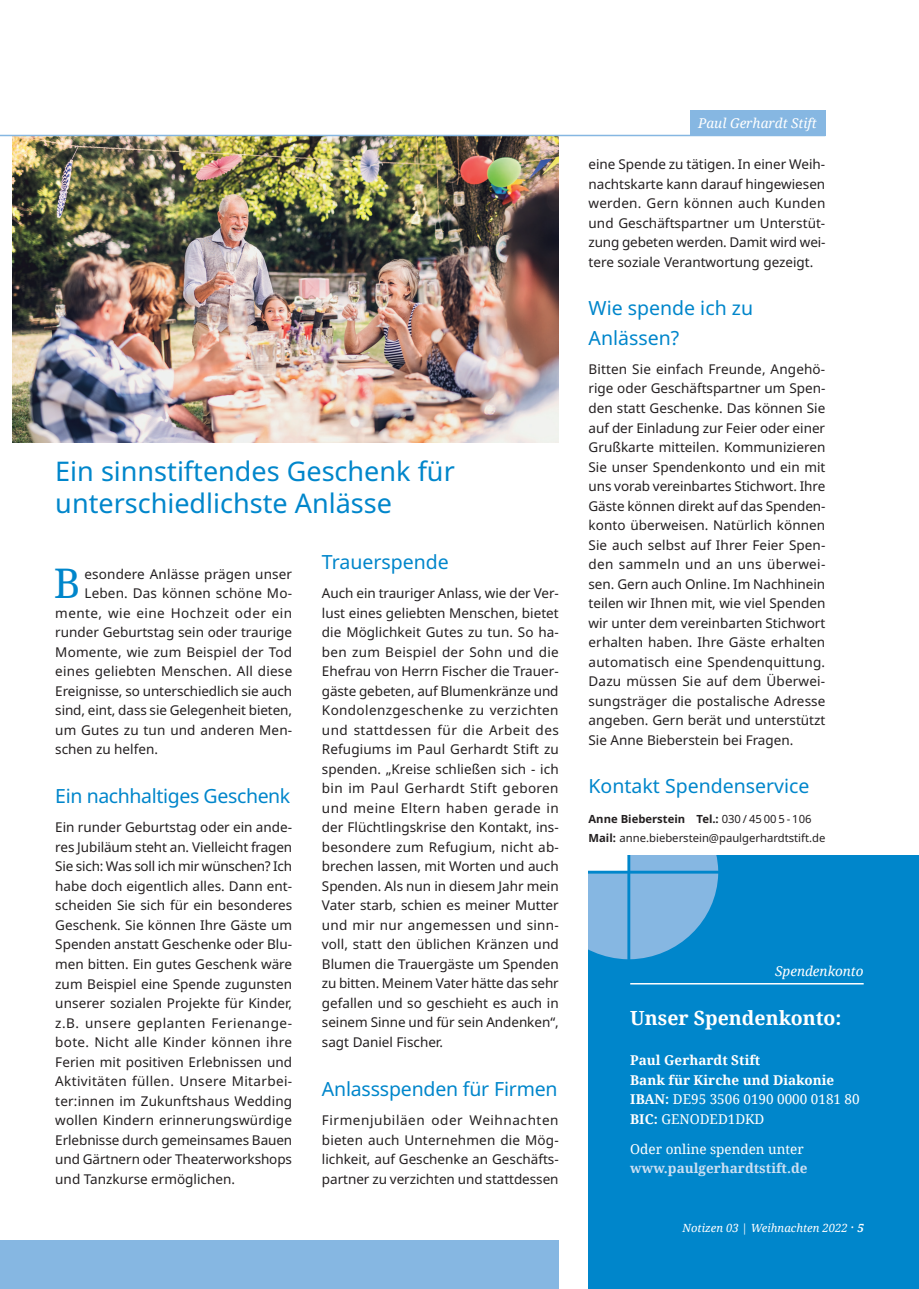
<style>
.page{position:relative;width:919px;height:1289px;background:#fff}
.page>*{position:absolute;margin:0;border:0;box-sizing:border-box;transform-origin:0 0}
.t1{font:40.8px "Noto Serif";color:#0086cb}
.t2{font:27px/32.4px "Noto Sans";color:#0086cb}
.t3{font:19.5px/29.2px "Noto Sans";color:#0086cb}
.t4{font:19.5px "Noto Sans";letter-spacing:-.02em;color:#0086cb}
.t5{font:700 19.5px "Noto Serif";color:#fff}
.t6{font:13.5px/19.5px "Noto Sans";color:#231f20;text-align:justify}
.t7{font:700 13.5px/19.5px "Noto Serif";color:#fff}
.t8{font:italic 13.5px "Noto Serif";color:#fff}
.t9{font:13.5px "Noto Sans";letter-spacing:.035em;color:#231f20}
.t10{font:700 13.5px "Noto Serif";color:#ccdff2}
.t11{font:13.5px "Noto Serif";color:#fff}
.t12{font:11.25px/19.5px "Noto Sans";color:#231f20}
.t13{font:italic 11.25px "Noto Serif";color:#fff}
.s1{font-weight:700}
.s2{font-weight:400}
.s3{font-size:13.5px}
</style>
<div class="page">
<div style="left:0;top:1239px;width:13px;height:49px;background:#86b7e2"></div>
<img style="left:13px;top:136px;width:545px;height:306px">
<div style="left:689px;top:111px;width:136px;height:25px;background:#86b7e2"></div>
<hr style="left:0;top:135px;width:825px;height:1px;background:#86b7e2">
<div style="left:13px;top:1239px;width:545px;height:49px;background:#86b7e2"></div>
<div style="left:588px;top:855px;width:330px;height:433px;background:#0086cb"></div>
<hr style="left:630px;top:983px;width:233px;height:1px;background:#fff">
<svg style="left:588px;top:855px;width:130px;height:104px"></svg>
<h2 class="t2" style="left:55px;top:455px;width:401px">Ein sinnstiftendes Geschenk für unterschiedlichste Anlässe</h2>
<h1 class="t1" style="left:54px;top:555px;width:28px">B</h1>
<p class="t6" style="left:84px;top:564px;width:209px">esondere Anlässe prägen unser</p>
<p class="t6" style="left:84px;top:584px;width:209px">Leben. Das können schöne Mo-</p>
<p class="t9" style="left:55px;top:605px;width:238px">mente, wie eine Hochzeit oder ein</p>
<p class="t6" style="left:55px;top:623px;width:238px">runder Geburtstag sein oder traurige</p>
<p class="t6" style="left:55px;top:642px;width:238px">Momente, wie zum Beispiel der Tod</p>
<p class="t6" style="left:55px;top:662px;width:238px">eines geliebten Menschen. All diese</p>
<p class="t6" style="left:55px;top:681px;width:238px">Ereignisse, so unterschiedlich sie auch</p>
<p class="t6" style="left:55px;top:701px;width:238px">sind, eint, dass sie Gelegenheit bieten,</p>
<p class="t6" style="left:55px;top:720px;width:238px">um Gutes zu tun und anderen Men-</p>
<p class="t6" style="left:55px;top:740px;width:104px">schen zu helfen.</p>
<h3 class="t4" style="left:55px;top:785px;width:236px">Ein nachhaltiges Geschenk</h3>
<p class="t6" style="left:55px;top:818px;width:238px">Ein runder Geburtstag oder ein ande&shy;res Jubiläum steht an. Vielleicht fragen Sie sich: Was soll ich mir wünschen? Ich habe doch eigentlich alles. Dann ent&shy;scheiden Sie sich für ein besonderes Geschenk. Sie können Ihre Gäste um Spenden anstatt Geschenke oder Blu&shy;men bitten. Ein gutes Geschenk wäre zum Beispiel eine Spende zugunsten unserer sozialen Projekte für Kinder, z.B. unsere geplanten Ferienange&shy;bote. Nicht alle Kinder können ihre Ferien mit positiven Erlebnissen und Aktivitäten füllen. Unsere Mitarbei&shy;ter:innen im Zukunftshaus Wedding wollen Kindern erinnerungswürdige Erlebnisse durch gemeinsames Bauen und Gärtnern oder Theaterworkshops und Tanzkurse ermöglichen.</p>
<h3 class="t3" style="left:322px;top:547px;width:128px">Trauerspende</h3>
<p class="t6" style="left:322px;top:584px;width:238px">Auch ein trauriger Anlass, wie der Ver&shy;lust eines geliebten Menschen, bietet die Möglichkeit Gutes zu tun. So ha&shy;ben zum Beispiel der Sohn und die Ehefrau von Herrn Fischer die Trauer&shy;gäste gebeten, auf Blumenkränze und Kondolenzgeschenke zu verzichten und stattdessen für die Arbeit des Refugiums im Paul Gerhardt Stift zu spenden. „Kreise schließen sich - ich bin im Paul Gerhardt Stift geboren und meine Eltern haben gerade in der Flüchtlingskrise den Kontakt, ins&shy;besondere zum Refugium, nicht ab&shy;brechen lassen, mit Worten und auch Spenden. Als nun in diesem Jahr mein Vater starb, schien es meiner Mutter und mir nur angemessen und sinn&shy;voll, statt den üblichen Kränzen und Blumen die Trauergäste um Spenden zu bitten. Meinem Vater hätte das sehr gefallen und so geschieht es auch in seinem Sinne und für sein Andenken“, sagt Daniel Fischer.</p>
<h3 class="t3" style="left:322px;top:1074px;width:237px">Anlassspenden für Firmen</h3>
<p class="t6" style="left:322px;top:1110px;width:238px">Firmenjubiläen oder Weihnachten bieten auch Unternehmen die Mög&shy;lichkeit, auf Geschenke an Geschäfts&shy;partner zu verzichten und stattdessen</p>
<p class="t8" style="left:698px;top:113px;width:120px">Paul Gerhardt Stift</p>
<p class="t6" style="left:588px;top:155px;width:238px">eine Spende zu tätigen. In einer Weih&shy;nachtskarte kann darauf hingewiesen werden. Gern können auch Kunden und Geschäftspartner um Unterstüt&shy;zung gebeten werden. Damit wird wei&shy;tere soziale Verantwortung gezeigt.</p>
<h3 class="t3" style="left:588px;top:294px;width:166px">Wie spende ich zu<br>Anlässen?</h3>
<p class="t6" style="left:588px;top:359px;width:238px">Bitten Sie einfach Freunde, Angehö&shy;rige oder Geschäftspartner um Spen&shy;den statt Geschenke. Das können Sie auf der Einladung zur Feier oder einer Grußkarte mitteilen. Kommunizieren Sie unser Spendenkonto und ein mit uns vorab vereinbartes Stichwort. Ihre Gäste können direkt auf das Spenden&shy;konto überweisen. Natürlich können Sie auch selbst auf Ihrer Feier Spen&shy;den sammeln und an uns überwei&shy;sen. Gern auch Online. Im Nachhinein teilen wir Ihnen mit, wie viel Spenden wir unter dem vereinbarten Stichwort erhalten haben. Ihre Gäste erhalten automatisch eine Spendenquittung.<br>Dazu müssen Sie auf dem Überwei&shy;sungsträger die postalische Adresse angeben. Gern berät und unterstützt Sie Anne Bieberstein bei Fragen.</p>
<h3 class="t3" style="left:588px;top:772px;width:222px">Kontakt Spendenservice</h3>
<p class="t12" style="left:588px;top:809px;width:238px"><span class="s1">Anne Bieberstein Tel.:</span> 030 / 45 00 5 - 106<br><span class="s1">Mail:</span> anne.bieberstein@paulgerhardtstift.de</p>
<p class="t8" style="left:775px;top:961px;width:90px">Spendenkonto</p>
<h3 class="t5" style="left:630px;top:1004px;width:213px">Unser Spendenkonto:</h3>
<p class="t7" style="left:630px;top:1049px;width:231px">Paul Gerhardt Stift<br>Bank für Kirche und Diakonie<br>IBAN: <span class="s2">DE95 3506 0190 0000 0181 80<br></span>BIC: <span class="s2">GENODED1DKD</span></p>
<p class="t11" style="left:630px;top:1139px;width:175px">Oder online spenden unter</p>
<p class="t10" style="left:630px;top:1158px;width:179px">www.paulgerhardtstift.de</p>
<p class="t13" style="left:682px;top:1219px;width:183px">Notizen 03 | Weihnachten 2022 <span class="s3">·</span> <span class="s1">5</span></p>
</div>
